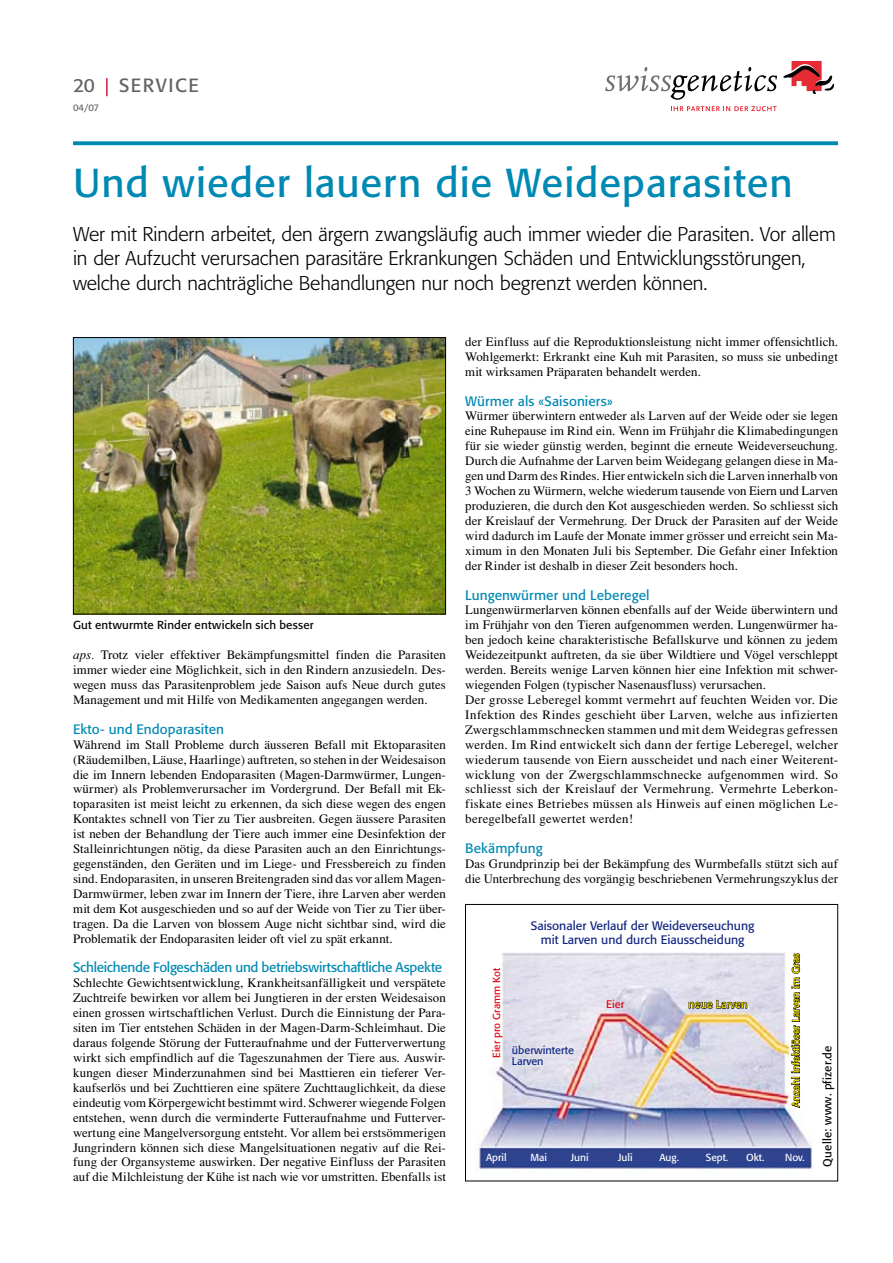
<style>
.page{position:relative;width:893px;height:1263px;background:#fff}
.page>*{position:absolute;margin:0;border:0;box-sizing:border-box;transform-origin:0 0}
.t1{font:40.05px "Formata";letter-spacing:.02em;color:#0089b3}
.t2{font:300 19.65px/24.5px "Formata";letter-spacing:-.005em;color:#000}
.t3{font:19.05px "Formata";letter-spacing:.08em;color:#626364}
.t4{font:13.5px "Formata";letter-spacing:.005em;color:#0089b3}
.t5{font:13.5px "Formata";letter-spacing:-.02em;color:#0089b3}
.t6{font:12.9px/14.9px "Times";letter-spacing:.015em;color:#000;text-align:justify}
.t7{font:12.15px/14.7px "Formata";color:#132782;text-align:center}
.t8{font:11.55px "Formata";letter-spacing:.015em;color:#000}
.t9{font:10.8px/10.8px "Formata";color:#132782}
.t10{font:10.8px "Formata";color:#ffec00}
.t11{font:10.8px "Formata";color:#e20011}
.t12{font:10.2px "Formata";color:#fff}
.t13{font:10.2px "Formata";letter-spacing:.01em;color:#ffec00}
.t14{font:10.2px "Formata";color:#e20011}
.t15{font:9.45px "Formata";color:#626364}
.s1{font-style:italic}
</style>
<div class="page">
<svg style="left:106px;top:78px;width:2px;height:18px"></svg>
<svg style="left:73px;top:141px;width:765px;height:4px;background:#1592b9"></svg>
<img style="left:75px;top:339px;width:369px;height:273px">
<div style="left:73px;top:337px;width:373px;height:277px;border:1px solid #000"></div>
<img style="left:476px;top:952px;width:337px;height:217px">
<div style="left:465px;top:904px;width:373px;height:277px;border:1px solid #000"></div>
<svg style="left:688px;top:999px;width:60px;height:15px"></svg>
<svg style="left:790px;top:952px;width:12px;height:158px"></svg>
<svg style="left:605px;top:67px;width:172px;height:33px"></svg>
<svg style="left:671px;top:106px;width:106px;height:5px"></svg>
<svg style="left:784px;top:61px;width:50px;height:33px"></svg>
<h3 class="t3" style="left:73px;top:74px;width:23px">20</h3>
<p class="t15" style="left:73px;top:102px;width:28px">04/07</p>
<h3 class="t3" style="left:119px;top:74px;width:81px">SERVICE</h3>
<h1 class="t1" style="left:73px;top:158px;width:721px">Und wieder lauern die Weideparasiten</h1>
<p class="t2" style="left:73px;top:222px;width:764px">Wer mit Rindern arbeitet, den ärgern zwangsläufig auch immer wieder die Parasiten. Vor allem in der Aufzucht verursachen parasitäre Erkrankungen Schäden und Entwicklungsstörungen, welche durch nachträgliche Behandlungen nur noch begrenzt werden können.</p>
<p class="t8" style="left:73px;top:618px;width:242px">Gut entwurmte Rinder entwickeln sich besser</p>
<p class="t6" style="left:73px;top:647px;width:374px"><span class="s1">aps.</span> Trotz vieler effektiver Bekämpfungsmittel finden die Parasiten immer wieder eine Möglichkeit, sich in den Rindern anzusiedeln. Des&shy;wegen muss das Parasitenproblem jede Saison aufs Neue durch gutes Management und mit Hilfe von Medikamenten angegangen werden.</p>
<p class="t4" style="left:73px;top:721px;width:153px">Ekto- und Endoparasiten</p>
<p class="t6" style="left:73px;top:737px;width:374px">Während im Stall Probleme durch äusseren Befall mit Ektoparasiten (Räudemilben, Läuse, Haarlinge) auftreten, so stehen in der Weidesaison die im Innern lebenden Endoparasiten (Magen-Darmwürmer, Lungen&shy;würmer) als Problemverursacher im Vordergrund. Der Befall mit Ek&shy;toparasiten ist meist leicht zu erkennen, da sich diese wegen des engen Kontaktes schnell von Tier zu Tier ausbreiten. Gegen äussere Parasiten ist neben der Behandlung der Tiere auch immer eine Desinfektion der Stalleinrichtungen nötig, da diese Parasiten auch an den Einrichtungs&shy;gegenständen, den Geräten und im Liege- und Fressbereich zu finden sind. Endoparasiten, in unseren Breitengraden sind das vor allem Magen-Darmwürmer, leben zwar im Innern der Tiere, ihre Larven aber werden mit dem Kot ausgeschieden und so auf der Weide von Tier zu Tier über&shy;tragen. Da die Larven von blossem Auge nicht sichtbar sind, wird die Problematik der Endoparasiten leider oft viel zu spät erkannt.</p>
<p class="t5" style="left:73px;top:959px;width:371px">Schleichende Folgeschäden und betriebswirtschaftliche Aspekte</p>
<p class="t6" style="left:73px;top:976px;width:374px">Schlechte Gewichtsentwicklung, Krankheitsanfälligkeit und verspätete Zuchtreife bewirken vor allem bei Jungtieren in der ersten Weidesaison einen grossen wirtschaftlichen Verlust. Durch die Einnistung der Para&shy;siten im Tier entstehen Schäden in der Magen-Darm-Schleimhaut. Die daraus folgende Störung der Futteraufnahme und der Futterverwertung wirkt sich empfindlich auf die Tageszunahmen der Tiere aus. Auswir&shy;kungen dieser Minderzunahmen sind bei Masttieren ein tieferer Ver&shy;kaufserlös und bei Zuchttieren eine spätere Zuchttauglichkeit, da diese eindeutig vom Körpergewicht bestimmt wird. Schwerer wiegende Folgen entstehen, wenn durch die verminderte Futteraufnahme und Futterver&shy;wertung eine Mangelversorgung entsteht. Vor allem bei erstsömmerigen Jungrindern können sich diese Mangelsituationen negativ auf die Rei&shy;fung der Organsysteme auswirken. Der negative Einfluss der Parasiten auf die Milchleistung der Kühe ist nach wie vor umstritten. Ebenfalls ist</p>
<p class="t6" style="left:465px;top:334px;width:374px">der Einfluss auf die Reproduktionsleistung nicht immer offensichtlich.<br>Wohlgemerkt: Erkrankt eine Kuh mit Parasiten, so muss sie unbedingt mit wirksamen Präparaten behandelt werden.</p>
<p class="t4" style="left:465px;top:393px;width:149px">Würmer als «Saisoniers»</p>
<p class="t6" style="left:465px;top:409px;width:374px">Würmer überwintern entweder als Larven auf der Weide oder sie legen eine Ruhepause im Rind ein. Wenn im Frühjahr die Klimabedingungen für sie wieder günstig werden, beginnt die erneute Weideverseuchung.<br>Durch die Aufnahme der Larven beim Weidegang gelangen diese in Ma&shy;gen und Darm des Rindes. Hier entwickeln sich die Larven innerhalb von 3 Wochen zu Würmern, welche wiederum tausende von Eiern und Larven produzieren, die durch den Kot ausgeschieden werden. So schliesst sich der Kreislauf der Vermehrung. Der Druck der Parasiten auf der Weide wird dadurch im Laufe der Monate immer grösser und erreicht sein Ma&shy;ximum in den Monaten Juli bis September. Die Gefahr einer Infektion der Rinder ist deshalb in dieser Zeit besonders hoch.</p>
<p class="t4" style="left:465px;top:586px;width:186px">Lungenwürmer und Leberegel</p>
<p class="t6" style="left:465px;top:603px;width:374px;text-align:left">Lungenwürmerlarven können ebenfalls auf der Weide überwintern und im Frühjahr von den Tieren aufgenommen werden. Lungenwürmer ha&shy;ben jedoch keine charakteristische Befallskurve und können zu jedem Weidezeitpunkt auftreten, da sie über Wildtiere und Vögel verschleppt werden. Bereits wenige Larven können hier eine Infektion mit schwer&shy;wiegenden Folgen (typischer Nasenausfluss) verursachen.<br>Der grosse Leberegel kommt vermehrt auf feuchten Weiden vor. Die Infektion des Rindes geschieht über Larven, welche aus infizierten Zwergschlammschnecken stammen und mit dem Weidegras gefressen werden. Im Rind entwickelt sich dann der fertige Leberegel, welcher wiederum tausende von Eiern ausscheidet und nach einer Weiterent&shy;wicklung von der Zwergschlammschnecke aufgenommen wird. So schliesst sich der Kreislauf der Vermehrung. Vermehrte Leberkon&shy;fiskate eines Betriebes müssen als Hinweis auf einen möglichen Le&shy;beregelbefall gewertet werden!</p>
<p class="t4" style="left:465px;top:840px;width:79px">Bekämpfung</p>
<p class="t6" style="left:465px;top:856px;width:374px">Das Grundprinzip bei der Bekämpfung des Wurmbefalls stützt sich auf die Unterbrechung des vorgängig beschriebenen Vermehrungszyklus der</p>
<p class="t14" style="left:490px;top:1058px;width:92px;rotate:-90deg">Eier pro Gramm Kot</p>
<p class="t7" style="left:531px;top:918px;width:225px">Saisonaler Verlauf der Weideverseuchung mit Larven und durch Eiausscheidung</p>
<p class="t9" style="left:512px;top:1044px;width:64px">überwinterte<br>Larven</p>
<p class="t11" style="left:606px;top:997px;width:20px">Eier</p>
<p class="t10" style="left:688px;top:998px;width:61px">neue Larven</p>
<p class="t13" style="left:790px;top:1107px;width:155px;rotate:-90deg">Anzahl infektiöser Larven im Gras</p>
<p class="t12" style="left:486px;top:1151px;width:22px">April</p>
<p class="t12" style="left:530px;top:1151px;width:18px">Mai</p>
<p class="t12" style="left:571px;top:1151px;width:19px">Juni</p>
<p class="t12" style="left:618px;top:1151px;width:16px">Juli</p>
<p class="t12" style="left:659px;top:1151px;width:21px">Aug.</p>
<p class="t12" style="left:706px;top:1151px;width:24px">Sept.</p>
<p class="t12" style="left:746px;top:1151px;width:20px">Okt.</p>
<p class="t12" style="left:785px;top:1151px;width:21px">Nov.</p>
<p class="t8" style="left:820px;top:1166px;width:123px;rotate:-90deg">Quelle: www. pfizer.de</p>
</div>
